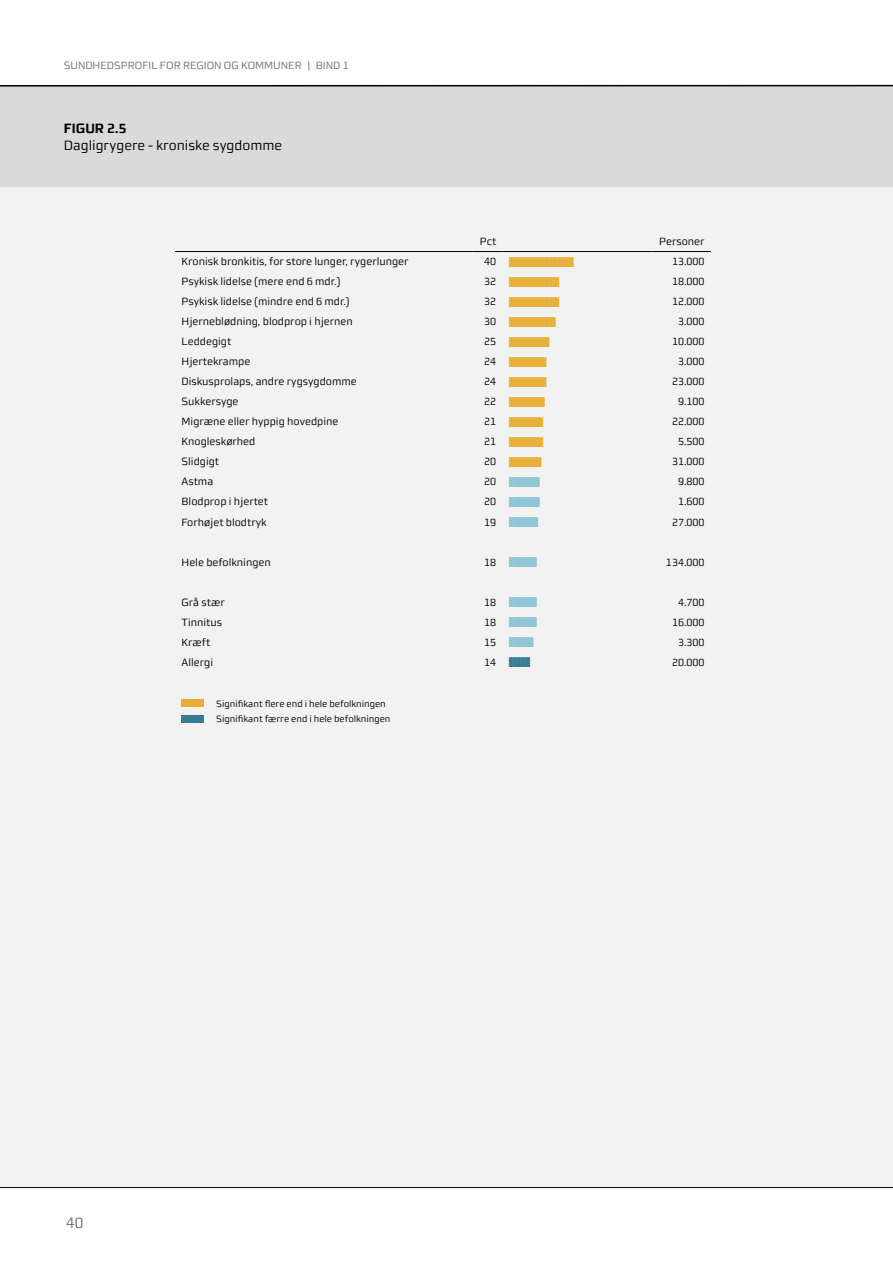
<style>
.page{position:relative;width:893px;height:1263px;background:#fff}
.page>*{position:absolute;margin:0;border:0;box-sizing:border-box;transform-origin:0 0}
.t1{font:15px "midtsans";color:#706f6f}
.t2{font:13.5px "midtsans";color:#000}
.t3{font:700 13.5px "midtsans";color:#000}
.t4{font:700 11.55px "Britannic";color:#e8ae36;scale:.91 1}
.t5{font:700 11.55px "Britannic";color:#8dc5d5;scale:.91 1}
.t6{font:700 11.55px "Britannic";color:#357b91;scale:.91 1}
.t7{font:10.5px "midtsans";color:#000}
.t8{font:10.5px "midtsans";color:#706f6f}
.t9{font:9.15px/15.5px "midtsans";color:#000}
.s1{font-family:"midtsans";font-weight:400;font-size:10.5px;color:#000}
</style>
<div class="page">
<div style="left:0;top:182px;width:893px;height:1005px;background:#f2f2f2"></div>
<div style="left:0;top:87px;width:893px;height:100px;background:#dadada"></div>
<hr style="left:0;top:85px;width:893px;height:2px;background:#000">
<hr style="left:0;top:1187px;width:893px;height:1px;background:#000">
<hr style="left:175px;top:251px;width:298px;height:1px;background:#000">
<hr style="left:473px;top:251px;width:30px;height:1px;background:#000">
<hr style="left:503px;top:251px;width:148px;height:1px;background:#000">
<hr style="left:651px;top:251px;width:60px;height:1px;background:#000">
<div style="left:181px;top:699px;width:23px;height:8px;background:#e8ae36"></div>
<div style="left:181px;top:715px;width:23px;height:8px;background:#357b91"></div>
<p class="t8" style="left:64px;top:60px;width:286px">SUNDHEDSPROFIL FOR REGION OG KOMMUNER | BIND 1</p>
<p class="t3" style="left:64px;top:121px;width:64px">FIGUR 2.5</p>
<p class="t2" style="left:64px;top:137px;width:220px">Dagligrygere - kroniske sygdomme</p>
<p class="t7" style="left:480px;top:235px;width:18px">Pct</p>
<p class="t7" style="left:659px;top:235px;width:47px">Personer</p>
<p class="t7" style="left:182px;top:255px;width:229px">Kronisk bronkitis, for store lunger, rygerlunger</p>
<p class="t4" style="left:484px;top:254px;width:100px"><span class="s1">40</span> ||||||||||||||||||||||||||||||||||||||||</p>
<p class="t7" style="left:672px;top:255px;width:34px">13.000</p>
<p class="t7" style="left:182px;top:275px;width:160px">Psykisk lidelse (mere end 6 mdr.)</p>
<p class="t4" style="left:484px;top:274px;width:84px"><span class="s1">32</span> |||||||||||||||||||||||||||||||</p>
<p class="t7" style="left:672px;top:275px;width:34px">18.000</p>
<p class="t7" style="left:182px;top:296px;width:170px">Psykisk lidelse (mindre end 6 mdr.)</p>
<p class="t4" style="left:484px;top:294px;width:84px"><span class="s1">32</span> |||||||||||||||||||||||||||||||</p>
<p class="t7" style="left:672px;top:296px;width:34px">12.000</p>
<p class="t7" style="left:182px;top:316px;width:173px">Hjerneblødning, blodprop i hjernen</p>
<p class="t4" style="left:484px;top:314px;width:80px"><span class="s1">30</span> |||||||||||||||||||||||||||||</p>
<p class="t7" style="left:678px;top:316px;width:28px">3.000</p>
<p class="t7" style="left:182px;top:336px;width:51px">Leddegigt</p>
<p class="t4" style="left:484px;top:334px;width:73px"><span class="s1">25</span> |||||||||||||||||||||||||</p>
<p class="t7" style="left:672px;top:336px;width:34px">10.000</p>
<p class="t7" style="left:182px;top:356px;width:70px">Hjertekrampe</p>
<p class="t4" style="left:484px;top:354px;width:70px"><span class="s1">24</span> |||||||||||||||||||||||</p>
<p class="t7" style="left:678px;top:356px;width:28px">3.000</p>
<p class="t7" style="left:182px;top:376px;width:177px">Diskusprolaps, andre rygsygdomme</p>
<p class="t4" style="left:484px;top:374px;width:70px"><span class="s1">24</span> |||||||||||||||||||||||</p>
<p class="t7" style="left:672px;top:376px;width:34px">23.000</p>
<p class="t7" style="left:182px;top:396px;width:59px">Sukkersyge</p>
<p class="t4" style="left:484px;top:394px;width:68px"><span class="s1">22</span> ||||||||||||||||||||||</p>
<p class="t7" style="left:678px;top:396px;width:28px">9.100</p>
<p class="t7" style="left:182px;top:416px;width:158px">Migræne eller hyppig hovedpine</p>
<p class="t4" style="left:484px;top:414px;width:66px"><span class="s1">21</span> |||||||||||||||||||||</p>
<p class="t7" style="left:672px;top:416px;width:34px">22.000</p>
<p class="t7" style="left:182px;top:436px;width:75px">Knogleskørhed</p>
<p class="t4" style="left:484px;top:434px;width:66px"><span class="s1">21</span> |||||||||||||||||||||</p>
<p class="t7" style="left:678px;top:436px;width:28px">5.500</p>
<p class="t7" style="left:182px;top:456px;width:39px">Slidgigt</p>
<p class="t4" style="left:484px;top:454px;width:64px"><span class="s1">20</span> ||||||||||||||||||||</p>
<p class="t7" style="left:672px;top:456px;width:34px">31.000</p>
<p class="t7" style="left:182px;top:476px;width:33px">Astma</p>
<p class="t5" style="left:484px;top:474px;width:63px"><span class="s1">20</span> |||||||||||||||||||</p>
<p class="t7" style="left:678px;top:476px;width:28px">9.800</p>
<p class="t7" style="left:182px;top:496px;width:88px">Blodprop i hjertet</p>
<p class="t5" style="left:484px;top:494px;width:63px"><span class="s1">20</span> |||||||||||||||||||</p>
<p class="t7" style="left:678px;top:496px;width:28px">1.600</p>
<p class="t7" style="left:182px;top:516px;width:87px">Forhøjet blodtryk</p>
<p class="t5" style="left:484px;top:514px;width:61px"><span class="s1">19</span> ||||||||||||||||||</p>
<p class="t7" style="left:672px;top:516px;width:34px">27.000</p>
<p class="t7" style="left:182px;top:556px;width:91px">Hele befolkningen</p>
<p class="t5" style="left:484px;top:554px;width:59px"><span class="s1">18</span> |||||||||||||||||</p>
<p class="t7" style="left:666px;top:556px;width:40px">134.000</p>
<p class="t7" style="left:182px;top:596px;width:45px">Grå stær</p>
<p class="t5" style="left:484px;top:595px;width:59px"><span class="s1">18</span> |||||||||||||||||</p>
<p class="t7" style="left:678px;top:596px;width:28px">4.700</p>
<p class="t7" style="left:182px;top:616px;width:42px">Tinnitus</p>
<p class="t5" style="left:484px;top:615px;width:59px"><span class="s1">18</span> |||||||||||||||||</p>
<p class="t7" style="left:672px;top:616px;width:34px">16.000</p>
<p class="t7" style="left:182px;top:636px;width:30px">Kræft</p>
<p class="t5" style="left:484px;top:635px;width:56px"><span class="s1">15</span> |||||||||||||||</p>
<p class="t7" style="left:678px;top:636px;width:28px">3.300</p>
<p class="t7" style="left:182px;top:656px;width:33px">Allergi</p>
<p class="t6" style="left:484px;top:655px;width:52px"><span class="s1">14</span> |||||||||||||</p>
<p class="t7" style="left:672px;top:656px;width:34px">20.000</p>
<p class="t9" style="left:216px;top:695px;width:176px">Signifikant flere end i hele befolkningen<br>Signifikant færre end i hele befolkningen</p>
<h1 class="t1" style="left:66px;top:1214px;width:19px">40</h1>
</div>
